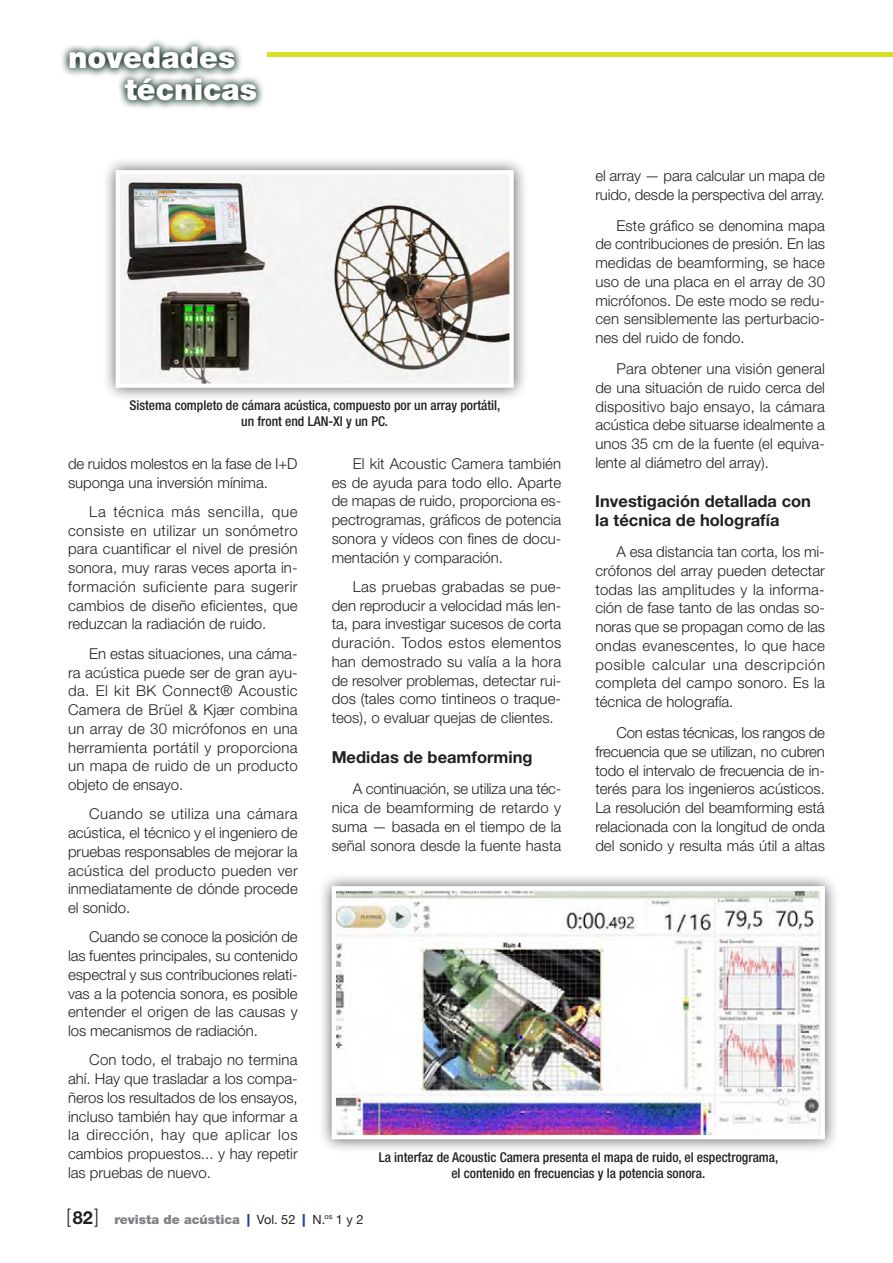
<style>
.page{position:relative;width:893px;height:1263px;background:#fff}
.page>*{position:absolute;margin:0;border:0;box-sizing:border-box;transform-origin:0 0}
.t1{font:900 30px/32px "Helvetica Neue LT Std";color:#fff}
.t2{font:300 19.8px "Helvetica Neue LT Std";color:#231f20;scale:.91 1}
.t3{font:700 16.5px/18.8px "Helvetica Neue LT Std";color:#231f20}
.t4{font:300 15px/18.8px "Helvetica Neue LT Std";color:#231f20;text-align:justify}
.t5{font:500 condensed 13.5px/16.2px "Helvetica Neue LT Std";color:#231f20;text-align:center}
.t6{font:900 12.75px "Helvetica Neue LT Std";color:#808285}
.s1{font-weight:700;font-size:18px}
.s2{color:#223f99}
.s3{font-weight:400;color:#231f20}
</style>
<div class="page">
<hr style="left:267px;top:53px;width:626px;height:4px;background:#d6df21">
<svg style="left:62px;top:40px;width:179px;height:36px"></svg>
<svg style="left:116px;top:70px;width:147px;height:38px"></svg>
<div style="left:102px;top:156px;width:426px;height:246px;background:#231f20;opacity:.75"></div>
<img style="left:121px;top:175px;width:388px;height:208px">
<div style="left:116px;top:170px;width:398px;height:218px;border:4px solid #fff"></div>
<div style="left:318px;top:872px;width:521px;height:281px;background:#231f20;opacity:.75"></div>
<img style="left:337px;top:891px;width:483px;height:243px">
<div style="left:332px;top:886px;width:493px;height:253px;border:4px solid #fff"></div>
<h1 class="t1" style="left:125px;top:41px;width:134px;text-indent:-57px">novedades técnicas</h1>
<p class="t4" style="left:595px;top:166px;width:231px">el array — para calcular un mapa de ruido, desde la perspectiva del array.</p>
<p class="t4" style="left:595px;top:215px;width:231px;text-indent:21px">Este gráfico se denomina mapa de contribuciones de presión. En las medidas de beamforming, se hace uso de una placa en el array de 30 micrófonos. De este modo se redu&shy;cen sensiblemente las perturbacio&shy;nes del ruido de fondo.</p>
<p class="t4" style="left:595px;top:359px;width:231px;text-indent:21px">Para obtener una visión general de una situación de ruido cerca del dispositivo bajo ensayo, la cámara acústica debe situarse idealmente a unos 35 cm de la fuente (el equiva&shy;lente al diámetro del array).</p>
<p class="t3" style="left:595px;top:492px;width:217px">Investigación detallada con la técnica de holografía</p>
<p class="t4" style="left:595px;top:542px;width:231px;text-indent:21px">A esa distancia tan corta, los mi&shy;crófonos del array pueden detectar todas las amplitudes y la informa&shy;ción de fase tanto de las ondas so&shy;noras que se propagan como de las ondas evanescentes, lo que hace posible calcular una descripción completa del campo sonoro. Es la técnica de holografía.</p>
<p class="t4" style="left:595px;top:723px;width:231px;text-indent:21px">Con estas técnicas, los rangos de frecuencia que se utilizan, no cubren todo el intervalo de frecuencia de in&shy;terés para los ingenieros acústicos.<br>La resolución del beamforming está relacionada con la longitud de onda del sonido y resulta más útil a altas</p>
<p class="t5" style="left:129px;top:397px;width:372px">Sistema completo de cámara acústica, compuesto por un array portátil, un front end LAN-XI y un PC.</p>
<p class="t4" style="left:332px;top:454px;width:231px;text-indent:21px">El kit Acoustic Camera también es de ayuda para todo ello. Aparte de mapas de ruido, proporciona es&shy;pectrogramas, gráficos de potencia sonora y vídeos con fines de docu&shy;mentación y comparación.</p>
<p class="t4" style="left:332px;top:577px;width:231px;text-indent:21px">Las pruebas grabadas se pue&shy;den reproducir a velocidad más len&shy;ta, para investigar sucesos de corta duración. Todos estos elementos han demostrado su valía a la hora de resolver problemas, detectar rui&shy;dos (tales como tintineos o traque&shy;teos), o evaluar quejas de clientes.</p>
<p class="t3" style="left:332px;top:747px;width:202px">Medidas de beamforming</p>
<p class="t4" style="left:332px;top:779px;width:231px;text-indent:21px">A continuación, se utiliza una téc&shy;nica de beamforming de retardo y suma — basada en el tiempo de la señal sonora desde la fuente hasta</p>
<p class="t4" style="left:68px;top:454px;width:231px">de ruidos molestos en la fase de I+D suponga una inversión mínima.</p>
<p class="t4" style="left:68px;top:502px;width:231px;text-indent:21px">La técnica más sencilla, que consiste en utilizar un sonómetro para cuantificar el nivel de presión sonora, muy raras veces aporta in&shy;formación suficiente para sugerir cambios de diseño eficientes, que reduzcan la radiación de ruido.</p>
<p class="t4" style="left:68px;top:644px;width:231px;text-indent:21px">En estas situaciones, una cáma&shy;ra acústica puede ser de gran ayu&shy;da. El kit BK Connect® Acoustic Camera de Brüel &amp; Kjær combina un array de 30 micrófonos en una herramienta portátil y proporciona un mapa de ruido de un producto objeto de ensayo.</p>
<p class="t4" style="left:68px;top:804px;width:231px;text-indent:21px">Cuando se utiliza una cámara acústica, el técnico y el ingeniero de pruebas responsables de mejorar la acústica del producto pueden ver inmediatamente de dónde procede el sonido.</p>
<p class="t4" style="left:68px;top:927px;width:231px;text-indent:21px">Cuando se conoce la posición de las fuentes principales, su contenido espectral y sus contribuciones relati&shy;vas a la potencia sonora, es posible entender el origen de las causas y los mecanismos de radiación.</p>
<p class="t4" style="left:68px;top:1050px;width:231px;text-indent:21px">Con todo, el trabajo no termina ahí. Hay que trasladar a los compa&shy;ñeros los resultados de los ensayos, incluso también hay que informar a la dirección, hay que aplicar los cambios propuestos... y hay repetir las pruebas de nuevo.</p>
<p class="t5" style="left:379px;top:1149px;width:401px">La interfaz de Acoustic Camera presenta el mapa de ruido, el espectrograma, el contenido en frecuencias y la potencia sonora.</p>
<h2 class="t2" style="left:67px;top:1204px;width:37px">[<span class="s1">82</span>]</h2>
<p class="t6" style="left:114px;top:1212px;width:251px">revista de acústica <span class="s2">|</span> <span class="s3">Vol. 52</span> <span class="s2">|</span> <span class="s3">N.</span><sup>os</sup> <span class="s3">1 y 2</span></p>
</div>
